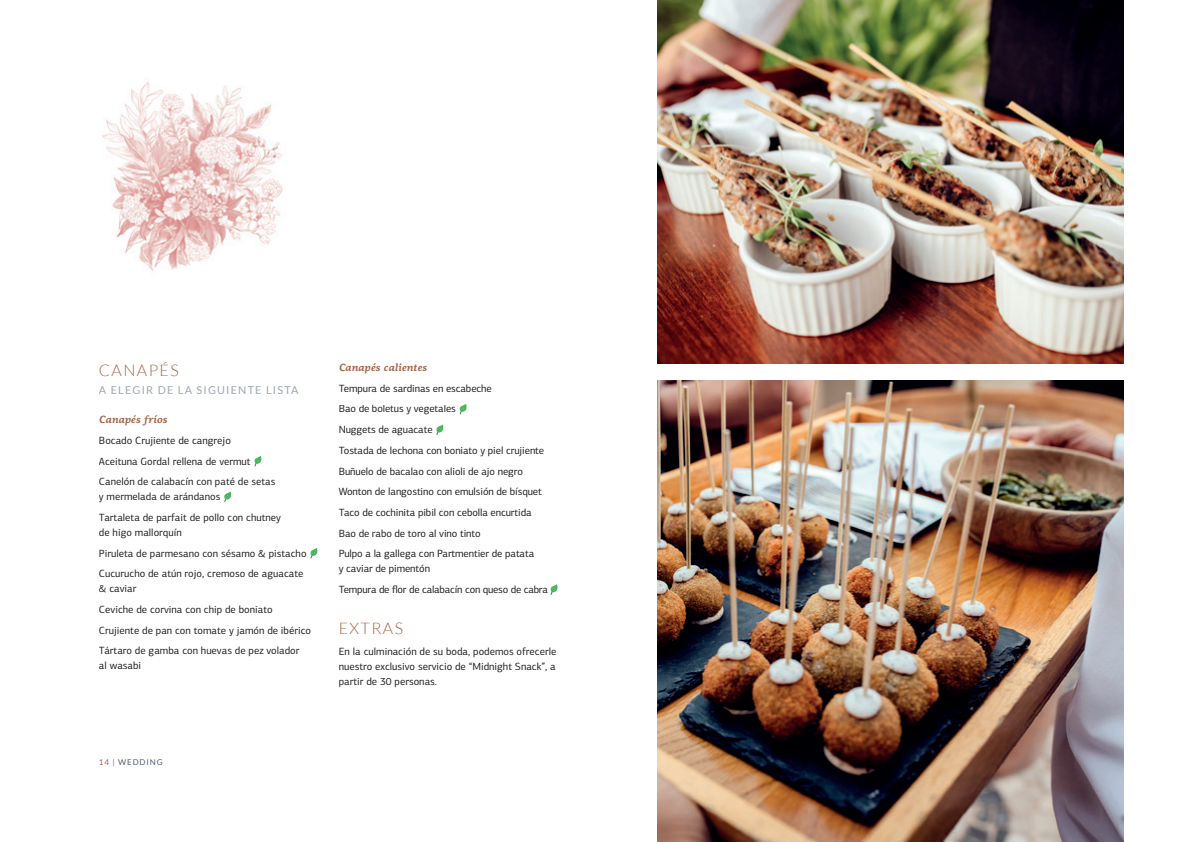
<style>
.page{position:relative;width:1191px;height:842px;background:#fff}
.page>*{position:absolute;margin:0;border:0;box-sizing:border-box;transform-origin:0 0}
.t1{font:300 16px "Lato";letter-spacing:.09em;color:#a26448}
.t2{font:10.9px "Lato";letter-spacing:.11em;color:#9da5ba}
.t3{font:10.5px/20.7px "PF Centro Sans Pro";color:#231f20}
.t4{font:10.5px/20.7px "PF Centro Sans Pro";letter-spacing:-.02em;color:#231f20}
.t5{font:italic 700 10.5px "PF Centro Serif Pro";color:#a26448}
.t6{font:8px "Lato";letter-spacing:.11em;color:#525a71}
.s1{color:#a26448}
</style>
<div class="page">
<svg style="left:254px;top:456px;width:8px;height:10px"></svg>
<svg style="left:224px;top:492px;width:8px;height:10px"></svg>
<svg style="left:310px;top:548px;width:8px;height:10px"></svg>
<svg style="left:459px;top:404px;width:8px;height:10px"></svg>
<svg style="left:436px;top:425px;width:8px;height:10px"></svg>
<svg style="left:550px;top:584px;width:8px;height:11px"></svg>
<img style="left:658px;top:0;width:465px;height:363px">
<img style="left:658px;top:380px;width:465px;height:462px">
<img style="left:102px;top:82px;width:181px;height:189px">
<h1 class="t1" style="left:99px;top:362px;width:81px">CANAPÉS</h1>
<p class="t2" style="left:99px;top:384px;width:201px">A ELEGIR DE LA SIGUIENTE LISTA</p>
<p class="t5" style="left:99px;top:413px;width:70px">Canapés fríos</p>
<p class="t3" style="left:99px;top:430px;width:178px">Bocado Crujiente de cangrejo<br>Aceituna Gordal rellena de vermut<br>Canelón de calabacín con paté de setas</p>
<p class="t3" style="left:99px;top:486px;width:183px">y mermelada de arándanos<br>Tartaleta de parfait de pollo con chutney</p>
<p class="t3" style="left:99px;top:522px;width:209px">de higo mallorquín<br>Piruleta de parmesano con sésamo &amp; pistacho<br>Cucurucho de atún rojo, cremoso de aguacate</p>
<p class="t3" style="left:99px;top:578px;width:214px">&amp; caviar<br>Ceviche de corvina con chip de boniato Crujiente de pan con tomate y jamón de ibérico Tártaro de gamba con huevas de pez volador</p>
<p class="t3" style="left:99px;top:655px;width:44px">al wasabi</p>
<p class="t5" style="left:339px;top:361px;width:90px">Canapés calientes</p>
<p class="t3" style="left:339px;top:378px;width:207px">Tempura de sardinas en escabeche<br>Bao de boletus y vegetales<br>Nuggets de aguacate<br>Tostada de lechona con boniato y piel crujiente Buñuelo de bacalao con alioli de ajo negro Wonton de langostino con emulsión de bísquet Taco de cochinita pibil con cebolla encurtida Bao de rabo de toro al vino tinto<br>Pulpo a la gallega con Partmentier de patata</p>
<p class="t4" style="left:339px;top:558px;width:211px">y caviar de pimentón<br>Tempura de flor de calabacín con queso de cabra</p>
<h1 class="t1" style="left:339px;top:620px;width:66px">EXTRAS</h1>
<p class="t3" style="left:339px;top:644px;width:219px;line-height:15px;text-align:justify">En la culminación de su boda, podemos ofrecerle nuestro exclusivo servicio de “Midnight Snack”, a partir de 30 personas.</p>
<p class="t6" style="left:99px;top:757px;width:65px"><span class="s1">14 |</span> WEDDING</p>
</div>
